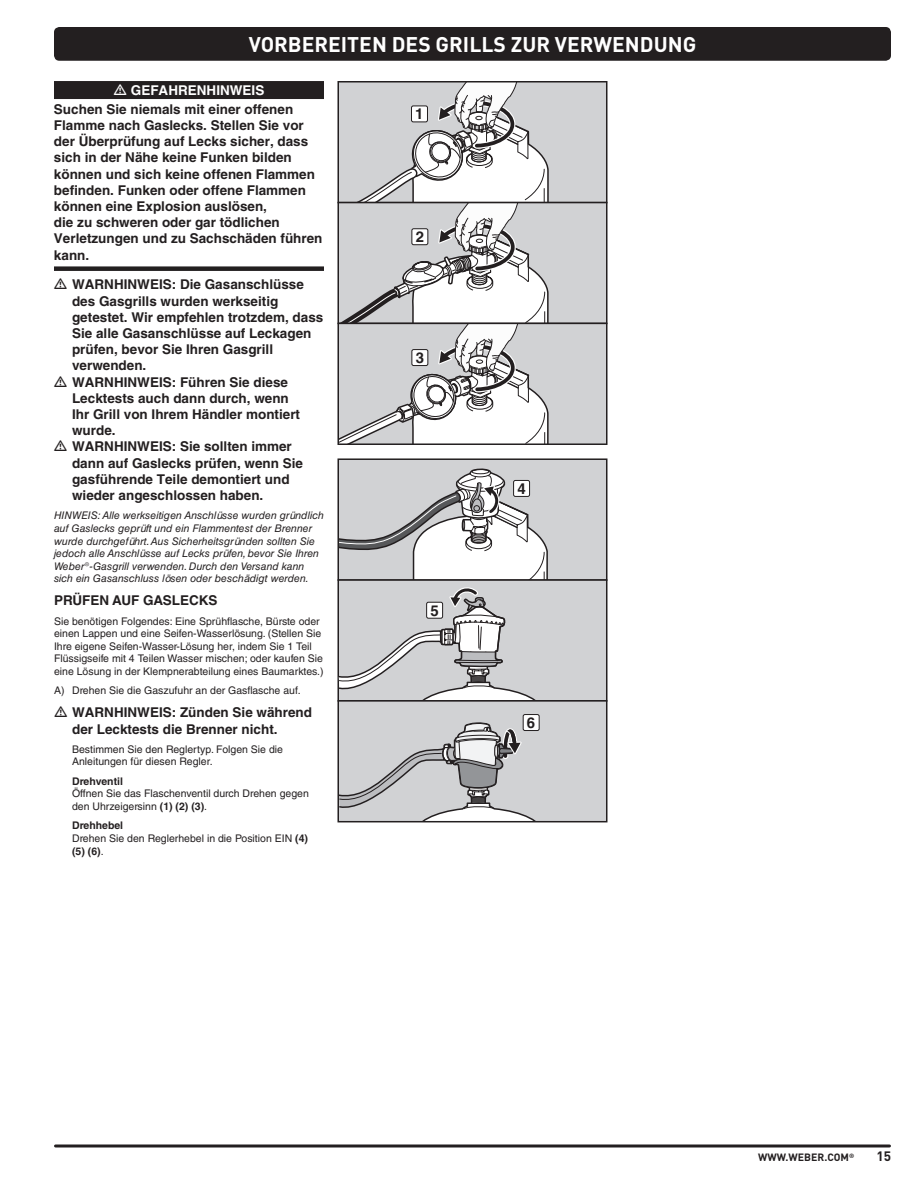
<style>
.page{position:relative;width:918px;height:1188px;background:#fff}
.page>*{position:absolute;margin:0;border:0;box-sizing:border-box;transform-origin:0 0}
.t1{font:700 21px "DIN Pro";color:#fff}
.t2{font:700 15px "Helvetica LT Std";color:#231f20}
.t3{font:700 13.5px/16.2px "Helvetica LT Std";color:#231f20}
.t4{font:700 13.5px "Helvetica LT Std";color:#fff}
.t5{font:700 13.5px "DIN Pro";color:#231f20}
.t6{font:10.5px/12.6px "Helvetica LT Std";color:#231f20}
.t7{font:italic 10.5px/12.6px "Helvetica LT Std";color:#231f20}
.t8{font:700 10.5px "DIN Pro";color:#231f20}
.t9{font:700 10.5px "Helvetica LT Std";color:#231f20}
.s1{font-weight:700}
</style>
<div class="page">
<div style="left:54px;top:27px;width:837px;height:34px;background:#231f20;border-radius:5px"></div>
<svg style="left:56px;top:1144px;width:834px;height:4px;background:#595657"></svg>
<div style="left:54px;top:81px;width:270px;height:18px;background:#231f20"></div>
<div style="left:54px;top:266px;width:270px;height:5px;background:#231f20"></div>
<div style="left:338px;top:82px;width:269px;height:121px;background:#d1d2d4"></div>
<div style="left:337px;top:81px;width:270px;height:122px;border:2px solid #231f20"></div>
<div style="left:338px;top:203px;width:269px;height:120px;background:#d1d2d4"></div>
<div style="left:338px;top:323px;width:269px;height:121px;background:#d1d2d4"></div>
<div style="left:337px;top:323px;width:271px;height:122px;border:2px solid #231f20"></div>
<div style="left:338px;top:459px;width:269px;height:121px;background:#d1d2d4"></div>
<div style="left:338px;top:580px;width:269px;height:121px;background:#d1d2d4"></div>
<div style="left:338px;top:701px;width:269px;height:121px;background:#d1d2d4"></div>
<div style="left:337px;top:700px;width:270px;height:122px;border:2px solid #231f20"></div>
<svg style="left:337px;top:82px;width:212px;height:740px"></svg>
<h1 class="t1" style="left:249px;top:27px;width:449px">VORBEREITEN DES GRILLS ZUR VERWENDUNG</h1>
<p class="t4" style="left:131px;top:82px;width:135px">GEFAHRENHINWEIS</p>
<p class="t3" style="left:54px;top:101px;width:270px">Suchen Sie niemals mit einer offenen Flamme nach Gaslecks. Stellen Sie vor der Überprüfung auf Lecks sicher, dass sich in der Nähe keine Funken bilden können und sich keine offenen Flammen befinden. Funken oder offene Flammen können eine Explosion auslösen,<br>die zu schweren oder gar tödlichen Verletzungen und zu Sachschäden führen kann.</p>
<p class="t3" style="left:72px;top:276px;width:253px">WARNHINWEIS: Die Gasanschlüsse des Gasgrills wurden werkseitig getestet. Wir empfehlen trotzdem, dass<br>Sie alle Gasanschlüsse auf Leckagen prüfen, bevor Sie Ihren Gasgrill verwenden.<br>WARNHINWEIS: Führen Sie diese<br>Lecktests auch dann durch, wenn<br>Ihr Grill von Ihrem Händler montiert wurde.<br>WARNHINWEIS: Sie sollten immer dann auf Gaslecks prüfen, wenn Sie gasführende Teile demontiert und wieder angeschlossen haben.</p>
<p class="t7" style="left:54px;top:509px;width:271px">HINWEIS: Alle werkseitigen Anschlüsse wurden gründlich auf Gaslecks geprüft und ein Flammentest der Brenner wurde durchgeführt. Aus Sicherheitsgründen sollten Sie jedoch alle Anschlüsse auf Lecks prüfen, bevor Sie Ihren Weber®-Gasgrill verwenden. Durch den Versand kann sich ein Gasanschluss lösen oder beschädigt werden.</p>
<p class="t3" style="left:54px;top:592px;width:165px">PRÜFEN AUF GASLECKS</p>
<p class="t6" style="left:54px;top:615px;width:271px">Sie benötigen Folgendes: Eine Sprühflasche, Bürste oder einen Lappen und eine Seifen-Wasserlösung. (Stellen Sie Ihre eigene Seifen-Wasser-Lösung her, indem Sie 1 Teil Flüssigseife mit 4 Teilen Wasser mischen; oder kaufen Sie eine Lösung in der Klempnerabteilung eines Baumarktes.)</p>
<p class="t6" style="left:54px;top:684px;width:248px">A) Drehen Sie die Gaszufuhr an der Gasflasche auf.</p>
<p class="t3" style="left:72px;top:704px;width:242px">WARNHINWEIS: Zünden Sie während der Lecktests die Brenner nicht.</p>
<p class="t6" style="left:72px;top:743px;width:212px">Bestimmen Sie den Reglertyp. Folgen Sie die<br>Anleitungen für diesen Regler.</p>
<p class="t9" style="left:72px;top:775px;width:52px">Drehventil</p>
<p class="t6" style="left:72px;top:787px;width:238px">Öffnen Sie das Flaschenventil durch Drehen gegen den Uhrzeigersinn <span class="s1">(1) (2) (3)</span>.</p>
<p class="t6" style="left:72px;top:819px;width:237px"><span class="s1">Drehhebel<br></span>Drehen Sie den Reglerhebel in die Position EIN <span class="s1">(4) (5) (6)</span>.</p>
<p class="t2" style="left:415px;top:105px;width:10px">1</p>
<p class="t2" style="left:416px;top:228px;width:10px">2</p>
<p class="t2" style="left:416px;top:349px;width:10px">3</p>
<p class="t2" style="left:517px;top:479px;width:10px">4</p>
<p class="t2" style="left:430px;top:601px;width:10px">5</p>
<p class="t2" style="left:527px;top:714px;width:10px">6</p>
<p class="t8" style="left:758px;top:1148px;width:98px">WWW.WEBER.COM<sup>®</sup></p>
<p class="t5" style="left:876px;top:1145px;width:16px">15</p>
</div>
